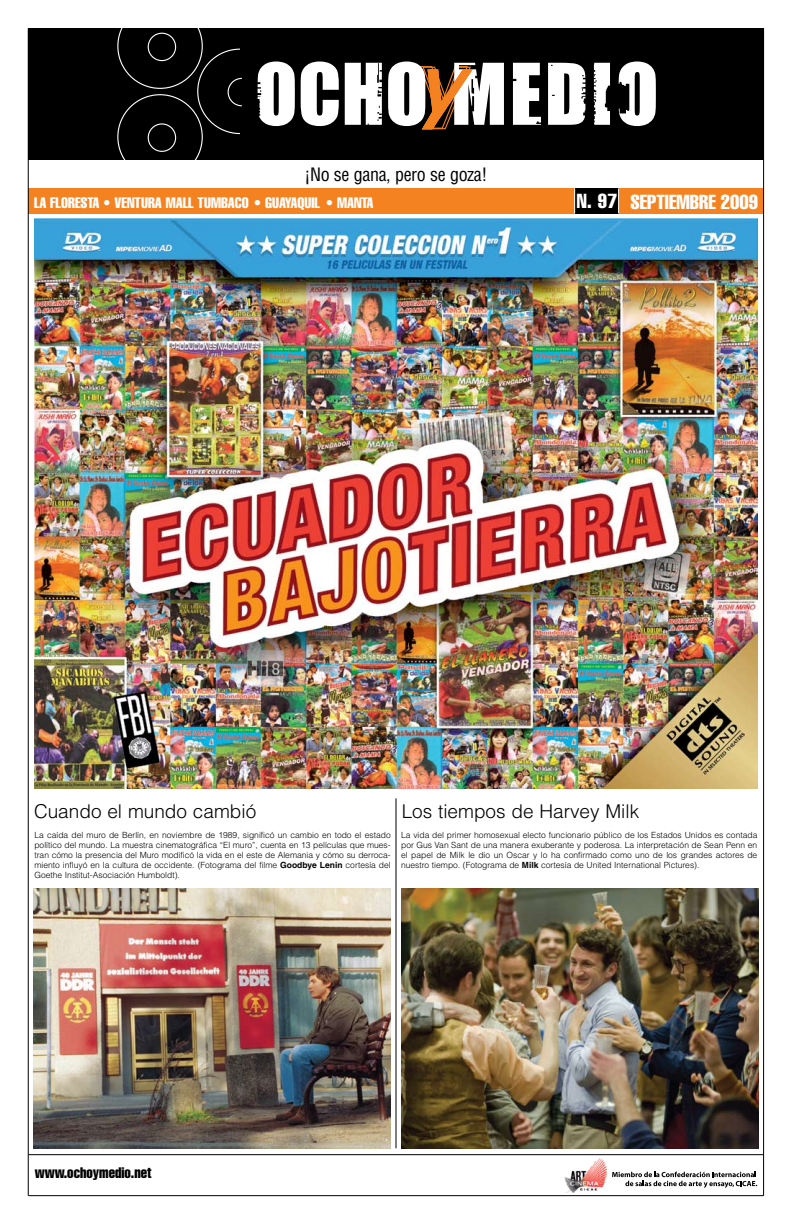
<style>
.page{position:relative;width:792px;height:1224px;background:#fff}
.page>*{position:absolute;margin:0;border:0;box-sizing:border-box;transform-origin:0 0}
.t1{font:extra-condensed 20px "Helvetica";color:#fff}
.t2{font:300 19px "Helvetica";color:#000}
.t3{font:condensed 18px "Helvetica";letter-spacing:-.02em;color:#000}
.t4{font:extra-condensed 15px "Helvetica";color:#fff}
.t5{font:extra-condensed 15px "Helvetica";color:#000}
.t6{font:300 8.5px/10px "Helvetica";color:#000;text-align:justify}
.s1{font-weight:700}
</style>
<div class="page">
<div style="left:28px;top:28px;width:736px;height:132px;background:#000"></div>
<svg style="left:301px;top:62px;width:38px;height:64px"></svg>
<svg style="left:258px;top:62px;width:37px;height:64px"></svg>
<svg style="left:345px;top:63px;width:37px;height:62px;background:#dbdbdb"></svg>
<svg style="left:513px;top:63px;width:28px;height:62px"></svg>
<svg style="left:548px;top:63px;width:37px;height:62px;background:#dbdbdb"></svg>
<svg style="left:594px;top:63px;width:16px;height:62px"></svg>
<svg style="left:619px;top:62px;width:37px;height:64px"></svg>
<svg style="left:388px;top:62px;width:116px;height:68px"></svg>
<svg style="left:117px;top:28px;width:125px;height:132px"></svg>
<hr style="left:28px;top:1155px;width:736px;height:1px;background:#000">
<hr style="left:28px;top:1195px;width:736px;height:1px;background:#000">
<div style="left:28px;top:188px;width:736px;height:25px;background:#f58220"></div>
<div style="left:575px;top:188px;width:44px;height:25px;background:#000"></div>
<svg style="left:618px;top:188px;width:1px;height:25px"></svg>
<svg style="left:574px;top:188px;width:1px;height:25px"></svg>
<hr style="left:28px;top:28px;width:1px;height:1168px;background:#000">
<img style="left:564px;top:1158px;width:42px;height:34px">
<svg style="left:612px;top:1172px;width:145px;height:16px"></svg>
<img style="left:34px;top:218px;width:724px;height:570px">
<hr style="left:396px;top:798px;width:1px;height:350px;background:#000">
<img style="left:34px;top:888px;width:356px;height:260px">
<img style="left:402px;top:888px;width:356px;height:260px">
<hr style="left:763px;top:28px;width:1px;height:1168px;background:#000">
<h3 class="t3" style="left:304px;top:163px;width:185px">¡No se gana, pero se goza!</h3>
<h3 class="t4" style="left:34px;top:194px;width:341px">LA FLORESTA • VENTURA MALL TUMBACO • GUAYAQUIL • MANTA</h3>
<h1 class="t1" style="left:577px;top:189px;width:183px">N. 97 SEPTIEMBRE 2009</h1>
<h2 class="t2" style="left:34px;top:800px;width:224px">Cuando el mundo cambió</h2>
<h2 class="t2" style="left:402px;top:800px;width:239px">Los tiempos de Harvey Milk</h2>
<p class="t6" style="left:34px;top:830px;width:358px">La caída del muro de Berlín, en noviembre de 1989, significó un cambio en todo el estado político del mundo. La muestra cinematográfica “El muro”, cuenta en 13 películas que mues&shy;tran cómo la presencia del Muro modificó la vida en el este de Alemania y cómo su derroca&shy;miento influyó en la cultura de occidente. (Fotograma del filme <span class="s1">Goodbye Lenin</span> cortesía del Goethe Institut-Asociación Humboldt).</p>
<p class="t6" style="left:401px;top:830px;width:358px">La vida del primer homosexual electo funcionario público de los Estados Unidos es contada por Gus Van Sant de una manera exuberante y poderosa. La interpretación de Sean Penn en el papel de Milk le dio un Oscar y lo ha confirmado como uno de los grandes actores de nuestro tiempo. (Fotograma de <span class="s1">Milk</span> cortesía de United International Pictures).</p>
<h3 class="t5" style="left:35px;top:1163px;width:118px">www.ochoymedio.net</h3>
</div>
